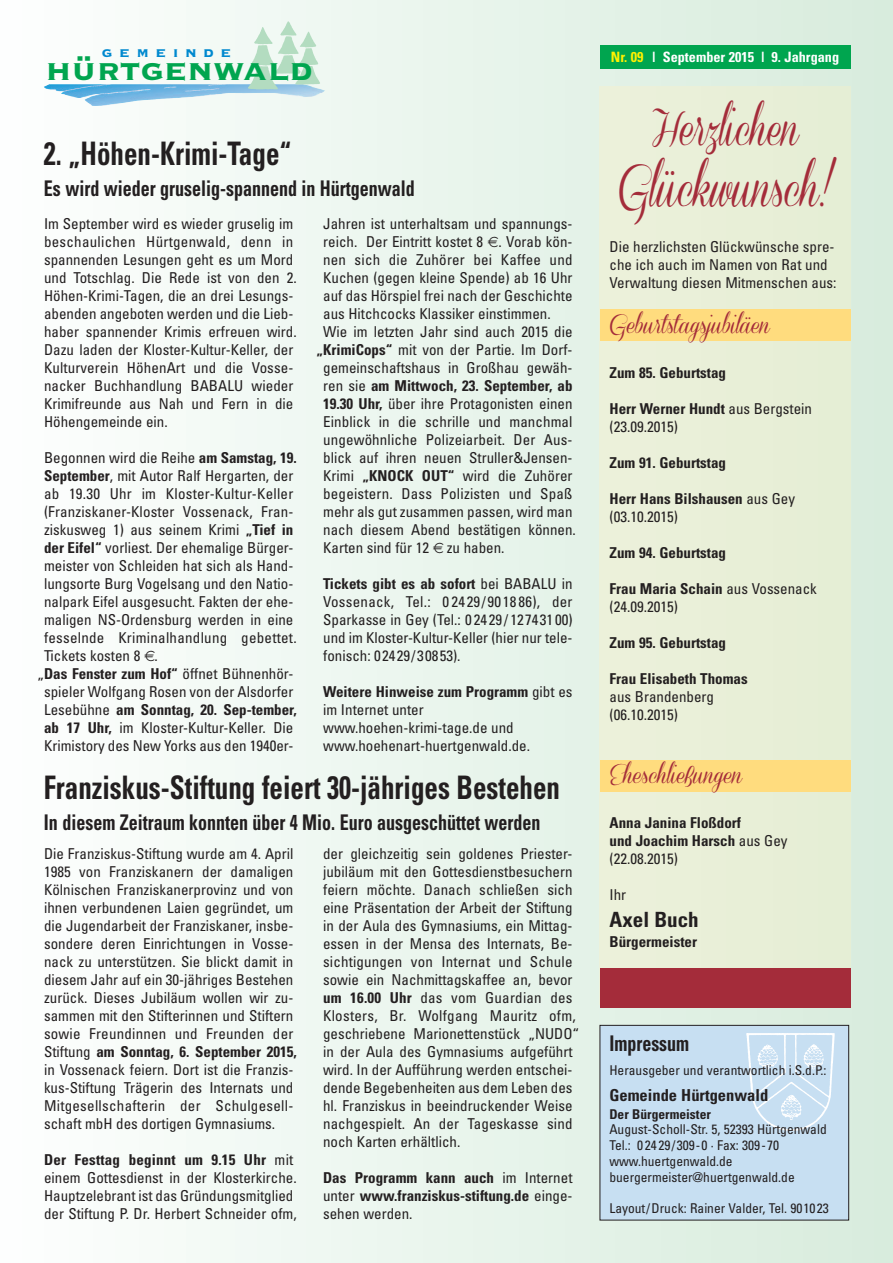
<style>
.page{position:relative;width:893px;height:1263px;background:#fff}
.page>*{position:absolute;margin:0;border:0;box-sizing:border-box;transform-origin:0 0}
.t1{font:46.8px "Coneria Script Demo";color:#a42c3a;scale:.83 1}
.t2{font:43.2px "Coneria Script Demo";color:#a42c3a;scale:.83 1}
.t3{font:38.25px "Copperplate Thirty Three BC";color:#00a54f}
.t4{font:700 condensed 32.4px "Univers";color:#231f20;scale:.83 1}
.t5{font:700 condensed 21.6px "Univers";color:#231f20;scale:.83 1}
.t6{font:21px "Coneria Script Demo";color:#a42c3a}
.t7{font:700 condensed 21px "Univers";color:#231f20}
.t8{font:17.55px "Copperplate Thirty Three BC";letter-spacing:.365em;color:#0089cf}
.t9{font:700 condensed 16.5px "Univers";color:#231f20}
.t10{font:condensed 15px/18px "Univers";color:#231f20}
.t11{font:700 condensed 15px/18px "Univers";color:#231f20}
.t12{font:condensed 15px "Univers";letter-spacing:.02em;color:#231f20}
.t13{font:700 condensed 14.25px "Univers";color:#fff}
.t14{font:condensed 13.5px/15.8px "Univers";color:#231f20}
.t15{font:700 condensed 13.5px "Univers";color:#231f20}
.s1{font-weight:700}
.s2{font-weight:400}
.s3{color:#fff101}
</style>
<div class="page">
<div style="left:0;top:0;width:893px;height:1263px;background:linear-gradient(to right,#fdffff,#d5eada)"></div>
<img style="left:44px;top:84px;width:281px;height:22px">
<img style="left:247px;top:22px;width:74px;height:67px">
<div style="left:600px;top:87px;width:250px;height:882px;background:#e9efd8"></div>
<div style="left:600px;top:760px;width:250px;height:32px;background:#ffdc7e"></div>
<div style="left:600px;top:969px;width:250px;height:39px;background:#a42c3a"></div>
<div style="left:600px;top:310px;width:250px;height:31px;background:#ffdc7e"></div>
<div style="left:600px;top:46px;width:250px;height:23px;background:#00a54f"></div>
<div style="left:600px;top:1025px;width:249px;height:195px;background:#c7dff2"></div>
<div style="left:600px;top:1025px;width:249px;height:195px;border:1px solid #231f20"></div>
<img style="left:747px;top:1034px;width:88px;height:97px">
<svg style="left:144px;top:651px;width:11px;height:10px"></svg>
<svg style="left:488px;top:237px;width:10px;height:10px"></svg>
<svg style="left:433px;top:543px;width:10px;height:10px"></svg>
<p class="t8" style="left:102px;top:41px;width:131px">gemeinde</p>
<h3 class="t3" style="left:46px;top:45px;width:268px">hürtgenwald</h3>
<h3 class="t4" style="left:44px;top:142px;width:300px">2. „Höhen-Krimi-Tage“</h3>
<h3 class="t5" style="left:44px;top:180px;width:448px">Es wird wieder gruselig-spannend in Hürtgenwald</h3>
<p class="t10" style="left:44px;top:216px;width:254px">Im September wird es wieder gruselig im beschaulichen Hürtgenwald, denn in spannenden Lesungen geht es um Mord und Totschlag. Die Rede ist von den 2.<br>Höhen-Krimi-Tagen, die an drei Lesungs&shy;abenden angeboten werden und die Lieb&shy;haber spannender Krimis erfreuen wird.<br>Dazu laden der Kloster-Kultur-Keller, der Kulturverein HöhenArt und die Vosse&shy;nacker Buchhandlung BABALU wieder Krimifreunde aus Nah und Fern in die Höhengemeinde ein.</p>
<p class="t10" style="left:44px;top:450px;width:254px">Begonnen wird die Reihe <span class="s1">am Samstag, 19.</span></p>
<p class="t10" style="left:44px;top:468px;width:251px"><span class="s1">September</span>, mit Autor Ralf Hergarten, der</p>
<p class="t12" style="left:44px;top:488px;width:251px">ab 19.30 Uhr im Kloster-Kultur-Keller</p>
<p class="t10" style="left:44px;top:504px;width:251px">(Franziskaner-Kloster Vossenack, Fran-</p>
<p class="t10" style="left:44px;top:522px;width:251px">ziskusweg 1) aus seinem Krimi <span class="s1">„Tief in</span></p>
<p class="t10" style="left:44px;top:540px;width:251px"><span class="s1">der Eifel“</span> vorliest. Der ehemalige Bürger-</p>
<p class="t10" style="left:44px;top:558px;width:251px">meister von Schleiden hat sich als Hand-</p>
<p class="t10" style="left:44px;top:576px;width:251px">lungsorte Burg Vogelsang und den Natio-</p>
<p class="t10" style="left:44px;top:594px;width:251px">nalpark Eifel ausgesucht. Fakten der ehe-</p>
<p class="t10" style="left:44px;top:612px;width:251px">maligen NS-Ordensburg werden in eine</p>
<p class="t12" style="left:44px;top:632px;width:254px">fesselnde Kriminalhandlung gebettet.</p>
<p class="t10" style="left:44px;top:648px;width:115px">Tickets kosten 8 .</p>
<p class="t10" style="left:37px;top:666px;width:258px">„<span class="s1">Das Fenster zum Hof“</span> öffnet Bühnenhör-</p>
<p class="t10" style="left:44px;top:684px;width:251px">spieler Wolfgang Rosen von der Alsdorfer</p>
<p class="t11" style="left:44px;top:702px;width:254px"><span class="s2">Lesebühne</span> am Sonntag, 20. Sep-tember,</p>
<p class="t10" style="left:44px;top:720px;width:251px"><span class="s1">ab 17 Uhr,</span> im Kloster-Kultur-Keller. Die</p>
<p class="t10" style="left:44px;top:738px;width:251px">Krimistory des New Yorks aus den 1940er-</p>
<p class="t10" style="left:323px;top:216px;width:251px">Jahren ist unterhaltsam und spannungs-</p>
<p class="t10" style="left:323px;top:234px;width:251px">reich. Der Eintritt kostet 8 . Vorab kön-</p>
<p class="t10" style="left:323px;top:252px;width:251px">nen sich die Zuhörer bei Kaffee und</p>
<p class="t10" style="left:323px;top:270px;width:251px">Kuchen (gegen kleine Spende) ab 16 Uhr</p>
<p class="t10" style="left:323px;top:288px;width:251px">auf das Hörspiel frei nach der Geschichte</p>
<p class="t10" style="left:323px;top:306px;width:229px">aus Hitchcocks Klassiker einstimmen.</p>
<p class="t10" style="left:323px;top:324px;width:251px">Wie im letzten Jahr sind auch 2015 die</p>
<p class="t10" style="left:316px;top:342px;width:258px"><span class="s1">„KrimiCops“</span> mit von der Partie. Im Dorf-</p>
<p class="t10" style="left:323px;top:360px;width:251px">gemeinschaftshaus in Großhau gewäh-</p>
<p class="t11" style="left:323px;top:378px;width:251px"><span class="s2">ren sie</span> am Mittwoch, 23. September, ab</p>
<p class="t10" style="left:323px;top:396px;width:251px"><span class="s1">19.30 Uhr,</span> über ihre Protagonisten einen</p>
<p class="t10" style="left:323px;top:414px;width:251px">Einblick in die schrille und manchmal</p>
<p class="t10" style="left:323px;top:432px;width:251px">ungewöhnliche Polizeiarbeit. Der Aus-</p>
<p class="t10" style="left:323px;top:450px;width:251px">blick auf ihren neuen Struller&amp;Jensen-</p>
<p class="t10" style="left:323px;top:468px;width:251px">Krimi <span class="s1">„KNOCK OUT“</span> wird die Zuhörer</p>
<p class="t10" style="left:323px;top:486px;width:251px">begeistern. Dass Polizisten und Spaß</p>
<p class="t10" style="left:323px;top:504px;width:251px">mehr als gut zusammen passen, wird man</p>
<p class="t10" style="left:323px;top:522px;width:254px">nach diesem Abend bestätigen können.</p>
<p class="t10" style="left:323px;top:540px;width:183px">Karten sind für 12 zu haben.</p>
<p class="t10" style="left:323px;top:576px;width:251px;text-align:justify"><span class="s1">Tickets gibt es ab sofort</span> bei BABALU in Vossenack, Tel.: 0 2429/9018 86), der Sparkasse in Gey (Tel.: 0 24 29 / 127431 00) und im Kloster-Kultur-Keller (hier nur tele&shy;fonisch: 02429/30853).</p>
<p class="t10" style="left:323px;top:684px;width:251px"><span class="s1">Weitere Hinweise zum Programm</span> gibt es im Internet unter www.hoehen-krimi-tage.de und www.hoehenart-huertgenwald.de.</p>
<h3 class="t4" style="left:44px;top:776px;width:623px">Franziskus-Stiftung feiert 30-jähriges Bestehen</h3>
<h3 class="t5" style="left:44px;top:814px;width:600px">In diesem Zeitraum konnten über 4 Mio. Euro ausgeschüttet werden</h3>
<p class="t10" style="left:44px;top:846px;width:254px">Die Franziskus-Stiftung wurde am 4. April 1985 von Franziskanern der damaligen Kölnischen Franziskanerprovinz und von ihnen verbundenen Laien gegründet, um die Jugendarbeit der Franziskaner, insbe&shy;sondere deren Einrichtungen in Vosse&shy;nack zu unterstützen. Sie blickt damit in diesem Jahr auf ein 30-jähriges Bestehen zurück. Dieses Jubiläum wollen wir zu&shy;sammen mit den Stifterinnen und Stiftern sowie Freundinnen und Freunden der Stiftung <span class="s1">am Sonntag, 6. September 2015, </span>in Vossenack feiern. Dort ist die Franzis&shy;kus-Stiftung Trägerin des Internats und Mitgesellschafterin der Schulgesell&shy;schaft mbH des dortigen Gymnasiums.</p>
<p class="t10" style="left:44px;top:1152px;width:254px"><span class="s1">Der Festtag beginnt um 9.15 Uhr</span> mit einem Gottesdienst in der Klosterkirche.<br>Hauptzelebrant ist das Gründungsmitglied der Stiftung P. Dr. Herbert Schneider ofm,</p>
<p class="t10" style="left:323px;top:846px;width:258px">der gleichzeitig sein goldenes Priester&shy;jubiläum mit den Gottesdienstbesuchern feiern möchte. Danach schließen sich eine Präsentation der Arbeit der Stiftung in der Aula des Gymnasiums, ein Mittag&shy;essen in der Mensa des Internats, Be&shy;sichtigungen von Internat und Schule sowie ein Nachmittagskaffee an, bevor <span class="s1">um 16.00 Uhr</span> das vom Guardian des Klosters, Br. Wolfgang Mauritz ofm, geschriebene Marionettenstück „NUDO“ in der Aula des Gymnasiums aufgeführt wird. In der Aufführung werden entschei&shy;dende Begebenheiten aus dem Leben des hl. Franziskus in beeindruckender Weise nachgespielt. An der Tageskasse sind noch Karten erhältlich.</p>
<p class="t11" style="left:323px;top:1170px;width:251px;text-align:justify">Das Programm kann auch <span class="s2">im Internet unter</span> www.franziskus-stiftung.de <span class="s2">einge&shy;sehen werden.</span></p>
<p class="t13" style="left:611px;top:52px;width:230px"><span class="s3">Nr. 09</span> | September 2015 | 9. Jahrgang</p>
<h2 class="t2" style="left:651px;top:105px;width:180px">Herzlichen</h2>
<h1 class="t1" style="left:618px;top:163px;width:259px">Glückwunsch!</h1>
<p class="t10" style="left:609px;top:239px;width:229px">Die herzlichsten Glückwünsche spre&shy;che ich auch im Namen von Rat und<br>Verwaltung diesen Mitmenschen aus:</p>
<h3 class="t6" style="left:610px;top:313px;width:162px">Geburtstagsjubiläen</h3>
<p class="t11" style="left:610px;top:365px;width:118px">Zum 85. Geburtstag</p>
<p class="t10" style="left:610px;top:401px;width:204px"><span class="s1">Herr Werner Hundt</span> aus Bergstein (23.09.2015)</p>
<p class="t11" style="left:610px;top:455px;width:118px">Zum 91. Geburtstag</p>
<p class="t11" style="left:610px;top:491px;width:187px">Herr Hans Bilshausen <span class="s2">aus Gey (03.10.2015)</span></p>
<p class="t11" style="left:610px;top:545px;width:118px">Zum 94. Geburtstag</p>
<p class="t10" style="left:610px;top:581px;width:209px"><span class="s1">Frau Maria Schain</span> aus Vossenack (24.09.2015)</p>
<p class="t11" style="left:610px;top:635px;width:118px">Zum 95. Geburtstag</p>
<p class="t11" style="left:610px;top:671px;width:140px">Frau Elisabeth Thomas</p>
<p class="t10" style="left:610px;top:689px;width:106px">aus Brandenberg (06.10.2015)</p>
<h3 class="t6" style="left:610px;top:763px;width:134px">Eheschließungen</h3>
<p class="t11" style="left:610px;top:815px;width:179px">Anna Janina Floßdorf<br>und Joachim Harsch <span class="s2">aus Gey (22.08.2015)</span></p>
<p class="t10" style="left:610px;top:887px;width:18px">Ihr</p>
<h3 class="t7" style="left:610px;top:912px;width:91px">Axel Buch</h3>
<p class="t11" style="left:610px;top:934px;width:89px">Bürgermeister</p>
<h3 class="t5" style="left:609px;top:1035px;width:98px">Impressum</h3>
<p class="t14" style="left:609px;top:1063px;width:219px">Herausgeber und verantwortlich i.S.d.P.:</p>
<p class="t9" style="left:609px;top:1089px;width:160px">Gemeinde Hürtgenwald</p>
<p class="t15" style="left:609px;top:1109px;width:103px">Der Bürgermeister</p>
<p class="t14" style="left:609px;top:1123px;width:219px">August-Scholl-Str. 5, 52393 Hürtgenwald Tel.: 0 24 29/309-0 · Fax: 309-70 www.huertgenwald.de buergermeister@huertgenwald.de</p>
<p class="t14" style="left:609px;top:1202px;width:221px">Layout/Druck: Rainer Valder, Tel. 901023</p>
</div>
